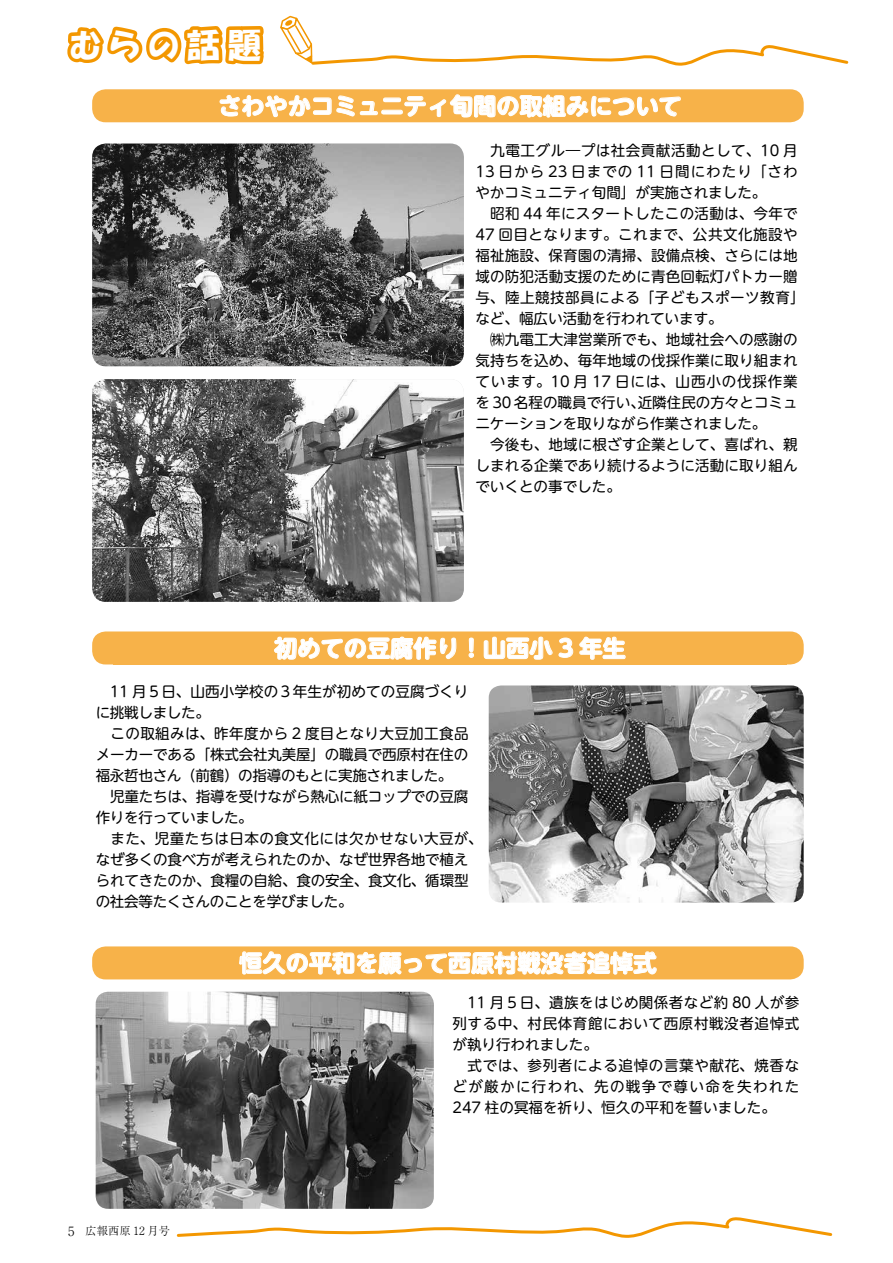
<style>
.page{position:relative;width:893px;height:1263px;background:#fff}
.page>*{position:absolute;margin:0;border:0;box-sizing:border-box;transform-origin:0 0}
.t1{font:33px "HG Soueikakupoptai";letter-spacing:.195em;color:#fff}
.t2{font:700 23.25px "UD Shin M Go Pro";color:#fff}
.t3{font:14.55px/21px "UD Shin M Go Pro";letter-spacing:.005em;color:#000}
.t4{font:14.55px/21px "UD Shin M Go Pro";letter-spacing:-.015em;color:#000}
.t5{font:14.55px/21px "UD Shin M Go Pro";letter-spacing:.04em;color:#000}
.t6{font:14.55px "UD Shin M Go Pro";letter-spacing:.035em;color:#000}
.t7{font:14.55px "UD Shin M Go Pro";letter-spacing:.07em;color:#000}
.t8{font:14.55px "UD Shin M Go Pro";letter-spacing:.055em;color:#000}
.t9{font:300 11.25px "Ryumin Pr 6";color:#000}
.s1{font-size:12.75px}
</style>
<div class="page">
<div style="left:92px;top:631px;width:712px;height:33px;background:#f7b249;border-radius:14px"></div>
<svg style="left:274px;top:636px;width:183px;height:24px"></svg>
<div style="left:469px;top:638px;width:4px;height:14px;border:1px solid #fff;border-radius:2px"></div>
<svg style="left:469px;top:653px;width:5px;height:4px"></svg>
<svg style="left:483px;top:636px;width:90px;height:24px"></svg>
<svg style="left:579px;top:636px;width:47px;height:24px"></svg>
<div style="left:92px;top:946px;width:712px;height:33px;background:#f7b249;border-radius:14px"></div>
<svg style="left:239px;top:951px;width:418px;height:24px"></svg>
<svg style="left:176px;top:1217px;width:657px;height:21px"></svg>
<svg style="left:67px;top:15px;width:782px;height:51px"></svg>
<img style="left:489px;top:685px;width:315px;height:217px">
<img style="left:96px;top:992px;width:338px;height:217px">
<img style="left:92px;top:144px;width:372px;height:222px">
<img style="left:92px;top:379px;width:372px;height:223px">
<div style="left:92px;top:89px;width:712px;height:33px;background:#f7b249;border-radius:14px"></div>
<svg style="left:219px;top:95px;width:159px;height:22px"></svg>
<div style="left:384px;top:98px;width:17px;height:4px;border:1px solid #fff;border-radius:2px"></div>
<div style="left:382px;top:110px;width:20px;height:4px;border:1px solid #fff;border-radius:2px"></div>
<svg style="left:404px;top:94px;width:277px;height:24px"></svg>
<h1 class="t1" style="left:69px;top:28px;width:194px">むらの話題</h1>
<h2 class="t2" style="left:218px;top:87px;width:465px">さわやかコミュニティ旬間の取組みについて</h2>
<p class="t6" style="left:475px;top:139px;width:324px">　九電工グル―プは社会貢献活動として、10 月</p>
<p class="t7" style="left:475px;top:160px;width:324px">13 日から 23 日までの 11 日間にわたり「さわ</p>
<p class="t3" style="left:475px;top:182px;width:292px">やかコミュニティ旬間」が実施されました。</p>
<p class="t3" style="left:475px;top:203px;width:324px">　昭和 44 年にスタートしたこの活動は、今年で</p>
<p class="t6" style="left:475px;top:223px;width:324px">47 回目となります。これまで、公共文化施設や</p>
<p class="t3" style="left:475px;top:245px;width:324px">福祉施設、保育園の清掃、設備点検、さらには地</p>
<p class="t3" style="left:475px;top:266px;width:324px">域の防犯活動支援のために青色回転灯パトカー贈</p>
<p class="t6" style="left:475px;top:286px;width:331px">与、陸上競技部員による「子どもスポーツ教育「</p>
<p class="t3" style="left:475px;top:308px;width:249px">など、幅広い活動を行われています。</p>
<p class="t3" style="left:475px;top:329px;width:324px">　㈱九電工大津営業所でも、地域社会への感謝の</p>
<p class="t3" style="left:475px;top:350px;width:324px">気持ちを込め、毎年地域の伐採作業に取り組まれ</p>
<p class="t8" style="left:475px;top:370px;width:324px">ています。10 月 17 日には、山西小の伐採作業</p>
<p class="t3" style="left:638px;top:392px;width:162px">近隣住民の方々とコミュ</p>
<p class="t3" style="left:475px;top:392px;width:324px">を 30 名程の職員で行い、<br>ニケーションを取りながら作業されました。<br>　今後も、地域に根ざす企業として、喜ばれ、親しまれる企業であり続けるように活動に取り組んでいくとの事でした。</p>
<h2 class="t2" style="left:274px;top:629px;width:353px">初めての豆腐作り！山西小 3 年生</h2>
<p class="t4" style="left:96px;top:680px;width:389px">　11 月５日、山西小学校の３年生が初めての豆腐づくりに挑戦しました。<br>　この取組みは、昨年度から 2 度目となり大豆加工食品メーカーである「株式会社丸美屋」の職員で西原村在住の福永哲也さん（前鶴）の指導のもとに実施されました。<br>　児童たちは、指導を受けながら熱心に紙コップでの豆腐作りを行っていました。<br>　また、児童たちは日本の食文化には欠かせない大豆が、なぜ多くの食べ方が考えられたのか、なぜ世界各地で植えられてきたのか、食糧の自給、食の安全、食文化、循環型の社会等たくさんのことを学びました。</p>
<h2 class="t2" style="left:239px;top:944px;width:419px">恒久の平和を願って西原村戦没者追悼式</h2>
<p class="t9" style="left:68px;top:1222px;width:103px">　<span class="s1">5</span> 広報西原 12 月号</p>
<p class="t5" style="left:452px;top:991px;width:348px">　11 月５日、遺族をはじめ関係者など約 80 人が参列する中、村民体育館において西原村戦没者追悼式が執り行われました。<br>　式では、参列者による追悼の言葉や献花、焼香などが厳かに行われ、先の戦争で尊い命を失われた<br>247 柱の冥福を祈り、恒久の平和を誓いました。</p>
</div>
